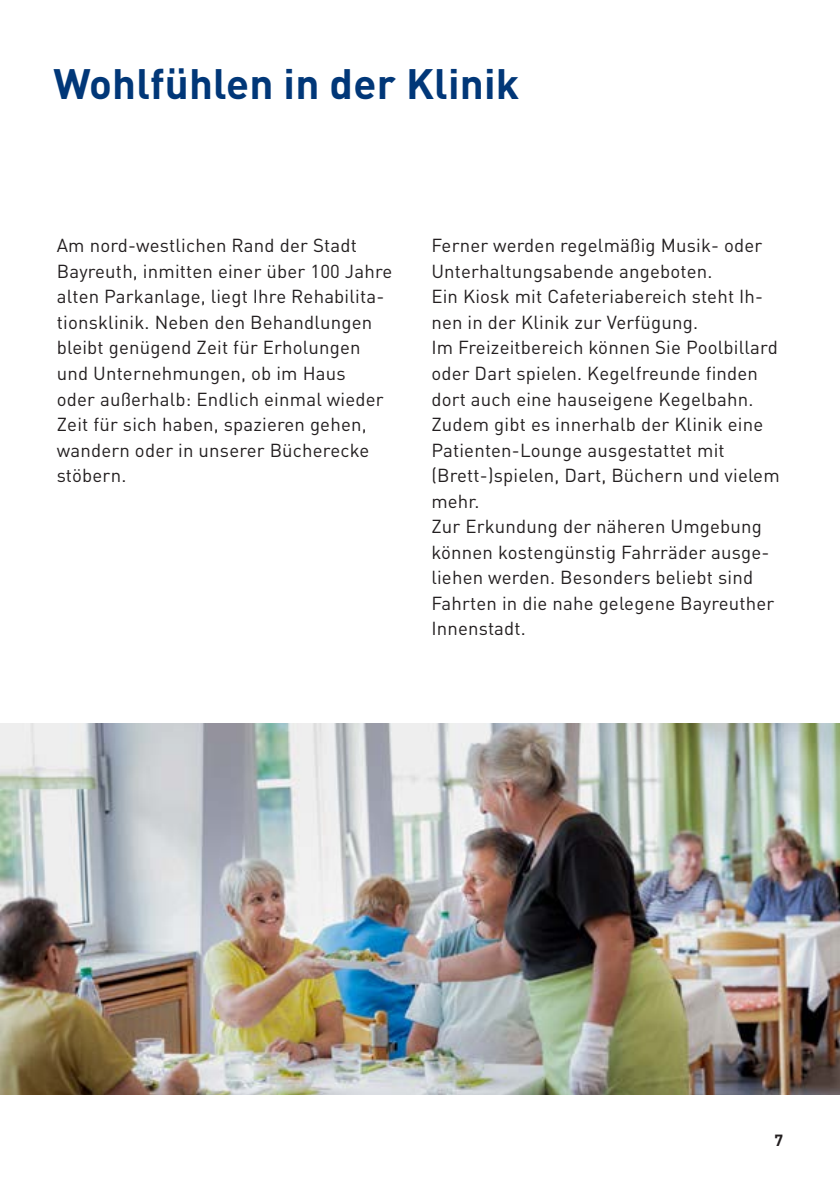
<style>
.page{position:relative;width:840px;height:1191px;background:#fff}
.page>*{position:absolute;margin:0;border:0;box-sizing:border-box;transform-origin:0 0}
._01_Headline{font:700 42px "DIN Pro DR Vp";letter-spacing:.005em;color:#013778}
._03_Fließtext{font:18.6px/25.6px "DIN Pro DR Vp";letter-spacing:.01em;color:#231f20}
.t1{font:700 16px "DIN Pro DR Vp";color:#231f20}
</style>
<div class="page">
<img style="left:0;top:723px;width:839px;height:371px">
<p class="_01_Headline" style="left:53px;top:56px;width:467px">Wohlfühlen in der Klinik</p>
<p class="_03_Fließtext" style="left:57px;top:232px;width:337px">Am nord-westlichen Rand der Stadt Bayreuth, inmitten einer über 100 Jahre alten Parkanlage, liegt Ihre Rehabilita&shy;tionsklinik. Neben den Behandlungen bleibt genügend Zeit für Erholungen und Unternehmungen, ob im Haus<br>oder außerhalb: Endlich einmal wieder Zeit für sich haben, spazieren gehen, wandern oder in unserer Bücherecke stöbern.</p>
<p class="_03_Fließtext" style="left:431px;top:232px;width:350px">Ferner werden regelmäßig Musik- oder Unterhaltungsabende angeboten.<br>Ein Kiosk mit Cafeteriabereich steht Ih&shy;nen in der Klinik zur Verfügung.<br>Im Freizeitbereich können Sie Poolbillard oder Dart spielen. Kegelfreunde finden dort auch eine hauseigene Kegelbahn.<br>Zudem gibt es innerhalb der Klinik eine Patienten-Lounge ausgestattet mit (Brett-)spielen, Dart, Büchern und vielem mehr.</p>
<p class="_03_Fließtext" style="left:431px;top:513px;width:344px">Zur Erkundung der näheren Umgebung können kostengünstig Fahrräder ausge&shy;liehen werden. Besonders beliebt sind Fahrten in die nahe gelegene Bayreuther Innenstadt.</p>
<p class="t1" style="left:774px;top:1129px;width:10px">7</p>
</div>
